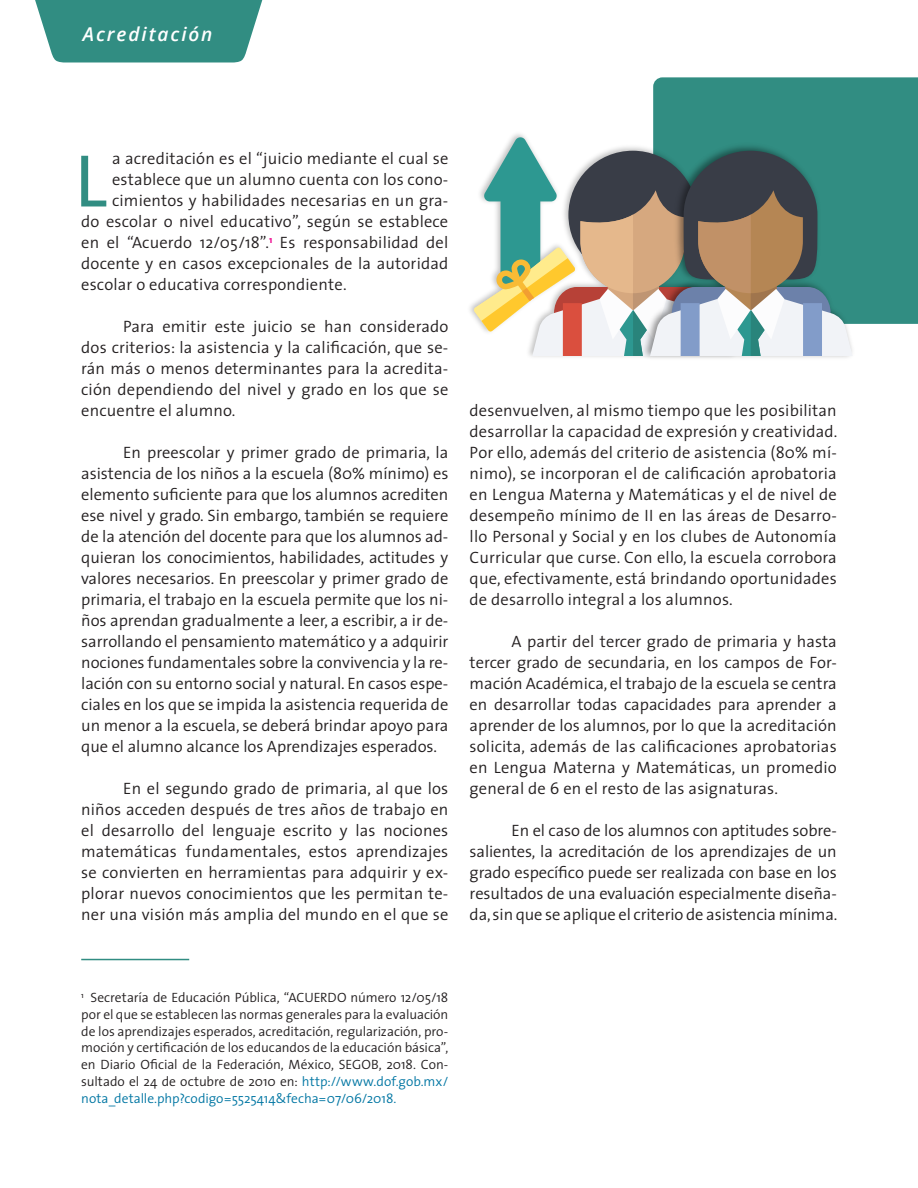
<style>
.page{position:relative;width:918px;height:1188px;background:#fff}
.page>*{position:absolute;margin:0;border:0;box-sizing:border-box;transform-origin:0 0}
.t1{font:75.15px "The Sans";color:#318d82}
.t2{font:italic 600 19.05px "Open Sans";letter-spacing:.1em;color:#fff}
.t3{font:300 16.5px/21px "The Sans";letter-spacing:.01em;color:#231f20;text-align:justify}
.Nota_al_pie{font:300 13.5px/16.8px "The Sans";color:#231f20;text-align:justify}
.s1{color:#0076a3}
</style>
<div class="page">
<svg style="left:35px;top:0;width:227px;height:63px;background:#44978d"></svg>
<hr style="left:81px;top:959px;width:108px;height:1px;background:#318d82">
<div style="left:653px;top:77px;width:265px;height:247px;background:#318d82"></div>
<img style="left:633px;top:136px;width:231px;height:222px">
<svg style="left:474px;top:137px;width:379px;height:218px"></svg>
<p class="t2" style="left:83px;top:21px;width:131px">Acreditación</p>
<p class="t1" style="left:75px;top:119px;width:34px">L</p>
<p class="t3" style="left:112px;top:148px;width:338px">a acreditación es el “juicio mediante el cual se</p>
<p class="t3" style="left:112px;top:169px;width:338px">establece que un alumno cuenta con los cono-</p>
<p class="t3" style="left:112px;top:190px;width:338px">cimientos y habilidades necesarias en un gra-</p>
<p class="t3" style="left:81px;top:211px;width:369px">do escolar o nivel educativo”, según se establece</p>
<p class="t3" style="left:81px;top:232px;width:369px">en el “Acuerdo 12/05/18”.<sup>1</sup> Es responsabilidad del</p>
<p class="t3" style="left:81px;top:253px;width:369px">docente y en casos excepcionales de la autoridad</p>
<p class="t3" style="left:81px;top:274px;width:267px">escolar o educativa correspondiente.</p>
<p class="t3" style="left:81px;top:316px;width:369px;text-indent:42px">Para emitir este juicio se han considerado dos criterios: la asistencia y la calificación, que se&shy;rán más o menos determinantes para la acredita&shy;ción dependiendo del nivel y grado en los que se encuentre el alumno.</p>
<p class="t3" style="left:81px;top:442px;width:369px;text-indent:42px">En preescolar y primer grado de primaria, la asistencia de los niños a la escuela (80% mínimo) es elemento suficiente para que los alumnos acrediten ese nivel y grado. Sin embargo, también se requiere de la atención del docente para que los alumnos ad&shy;quieran los conocimientos, habilidades, actitudes y valores necesarios. En preescolar y primer grado de primaria, el trabajo en la escuela permite que los ni&shy;ños aprendan gradualmente a leer, a escribir, a ir de&shy;sarrollando el pensamiento matemático y a adquirir nociones fundamentales sobre la convivencia y la re&shy;lación con su entorno social y natural. En casos espe&shy;ciales en los que se impida la asistencia requerida de un menor a la escuela, se deberá brindar apoyo para que el alumno alcance los Aprendizajes esperados.</p>
<p class="t3" style="left:81px;top:778px;width:369px;text-indent:42px">En el segundo grado de primaria, al que los niños acceden después de tres años de trabajo en el desarrollo del lenguaje escrito y las nociones matemáticas fundamentales, estos aprendizajes se convierten en herramientas para adquirir y ex&shy;plorar nuevos conocimientos que les permitan te&shy;ner una visión más amplia del mundo en el que se</p>
<p class="t3" style="left:470px;top:399px;width:369px">desenvuelven, al mismo tiempo que les posibilitan desarrollar la capacidad de expresión y creatividad.<br>Por ello, además del criterio de asistencia (80% mí&shy;nimo), se incorporan el de calificación aprobatoria en Lengua Materna y Matemáticas y el de nivel de desempeño mínimo de II en las áreas de Desarro&shy;llo Personal y Social y en los clubes de Autonomía Curricular que curse. Con ello, la escuela corrobora que, efectivamente, está brindando oportunidades de desarrollo integral a los alumnos.</p>
<p class="t3" style="left:470px;top:630px;width:369px;text-indent:42px">A partir del tercer grado de primaria y hasta tercer grado de secundaria, en los campos de For&shy;mación Académica, el trabajo de la escuela se centra en desarrollar todas capacidades para aprender a aprender de los alumnos, por lo que la acreditación solicita, además de las calificaciones aprobatorias en Lengua Materna y Matemáticas, un promedio general de 6 en el resto de las asignaturas.</p>
<p class="t3" style="left:470px;top:819px;width:369px;text-indent:42px">En el caso de los alumnos con aptitudes sobre&shy;salientes, la acreditación de los aprendizajes de un grado específico puede ser realizada con base en los resultados de una evaluación especialmente diseña&shy;da, sin que se aplique el criterio de asistencia mínima.</p>
<p class="Nota_al_pie" style="left:81px;top:989px;width:369px"><sup>1</sup> Secretaría de Educación Pública, “ACUERDO número 12/05/18 por el que se establecen las normas generales para la evaluación de los aprendizajes esperados, acreditación, regularización, pro&shy;moción y certificación de los educandos de la educación básica”, en Diario Oficial de la Federación, México, SEGOB, 2018. Con&shy;sultado el 24 de octubre de 2010 en: <span class="s1">http://www.dof.gob.mx/ nota_detalle.php?codigo=5525414&amp;fecha=07/06/2018.</span></p>
</div>
